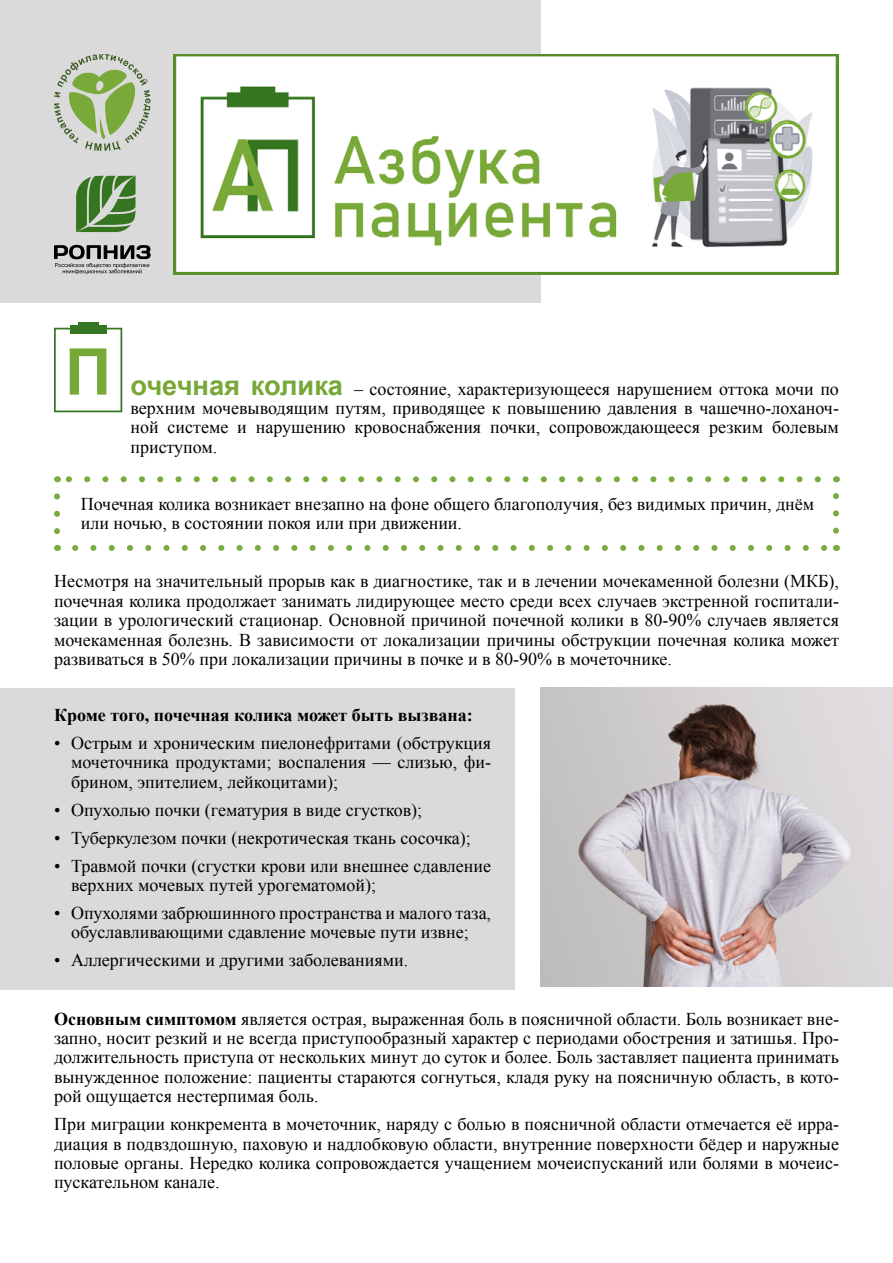
<style>
.page{position:relative;width:893px;height:1263px;background:#fff}
.page>*{position:absolute;margin:0;border:0;box-sizing:border-box;transform-origin:0 0}
.t1{font:700 64.5px "Arial";color:#78a838}
.t2{font:18px/19.4px "Times New Roman";color:#000;text-align:justify}
.t3{font:700 18px "Times New Roman";color:#000}
.s1{font-family:"Arial";font-weight:700;font-size:27px;color:#78a838}
.s2{font-weight:700}
</style>
<div class="page">
<div style="left:0;top:688px;width:515px;height:302px;background:#dadada"></div>
<div style="left:0;top:0;width:540px;height:303px;background:#dadada"></div>
<svg style="left:54px;top:328px;width:68px;height:84px"></svg>
<div style="left:70px;top:325px;width:37px;height:9px;background:#367521"></div>
<div style="left:78px;top:322px;width:21px;height:5px;background:#367521"></div>
<img style="left:174px;top:54px;width:665px;height:220px">
<svg style="left:54px;top:54px;width:97px;height:97px"></svg>
<svg style="left:54px;top:245px;width:97px;height:29px"></svg>
<svg style="left:76px;top:176px;width:60px;height:56px"></svg>
<svg style="left:54px;top:496px;width:6px;height:39px"></svg>
<svg style="left:75px;top:545px;width:752px;height:6px"></svg>
<svg style="left:833px;top:493px;width:6px;height:38px"></svg>
<svg style="left:66px;top:476px;width:752px;height:6px"></svg>
<img style="left:540px;top:688px;width:353px;height:298px">
<h1 class="t1" style="left:65px;top:329px;width:48px">П</h1>
<p class="t2" style="left:130px;top:379px;width:710px"><span class="s1">очечная колика</span> – состояние, характеризующееся нарушением оттока мочи по верхним мочевыводящим путям, приводящее к повышению давления в чашечно-лоханоч&shy;ной системе и нарушению кровоснабжения почки, сопровождающееся резким болевым приступом.</p>
<p class="t2" style="left:81px;top:494px;width:735px">Почечная колика возникает внезапно на фоне общего благополучия, без видимых причин, днём или ночью, в состоянии покоя или при движении.</p>
<p class="t2" style="left:54px;top:571px;width:786px">Несмотря на значительный прорыв как в диагностике, так и в лечении мочекаменной болезни (МКБ), почечная колика продолжает занимать лидирующее место среди всех случаев экстренной госпитали&shy;зации в урологический стационар. Основной причиной почечной колики в 80-90% случаев является мочекаменная болезнь. В зависимости от локализации причины обструкции почечная колика может развиваться в 50% при локализации причины в почке и в 80-90% в мочеточнике.</p>
<p class="t3" style="left:54px;top:702px;width:420px">Кроме того, почечная колика может быть вызвана:</p>
<p class="t2" style="left:71px;top:733px;width:422px;text-indent:-17px">• Острым и хроническим пиелонефритами (обструкция мочеточника продуктами; воспаления — слизью, фи&shy;брином, эпителием, лейкоцитами);</p>
<p class="t2" style="left:54px;top:800px;width:370px">• Опухолью почки (гематурия в виде сгустков);</p>
<p class="t2" style="left:54px;top:828px;width:418px">• Туберкулезом почки (некротическая ткань сосочка);</p>
<p class="t2" style="left:71px;top:855px;width:422px;text-indent:-17px">• Травмой почки (сгустки крови или внешнее сдавление верхних мочевых путей урогематомой);</p>
<p class="t2" style="left:54px;top:903px;width:439px;text-align:center">• Опухолями забрюшинного пространства и малого таза, обуславливающими сдавление мочевые пути извне;</p>
<p class="t2" style="left:54px;top:950px;width:356px">• Аллергическими и другими заболеваниями.</p>
<p class="t2" style="left:54px;top:1008px;width:786px"><span class="s2">Основным симптомом</span> является острая, выраженная боль в поясничной области. Боль возникает вне&shy;запно, носит резкий и не всегда приступообразный характер с периодами обострения и затишья. Про&shy;должительность приступа от нескольких минут до суток и более. Боль заставляет пациента принимать вынужденное положение: пациенты стараются согнуться, кладя руку на поясничную область, в кото&shy;рой ощущается нестерпимая боль.</p>
<p class="t2" style="left:54px;top:1114px;width:786px">При миграции конкремента в мочеточник, наряду с болью в поясничной области отмечается её ирра&shy;диация в подвздошную, паховую и надлобковую области, внутренние поверхности бёдер и наружные половые органы. Нередко колика сопровождается учащением мочеиспусканий или болями в мочеис&shy;пускательном канале.</p>
</div>
